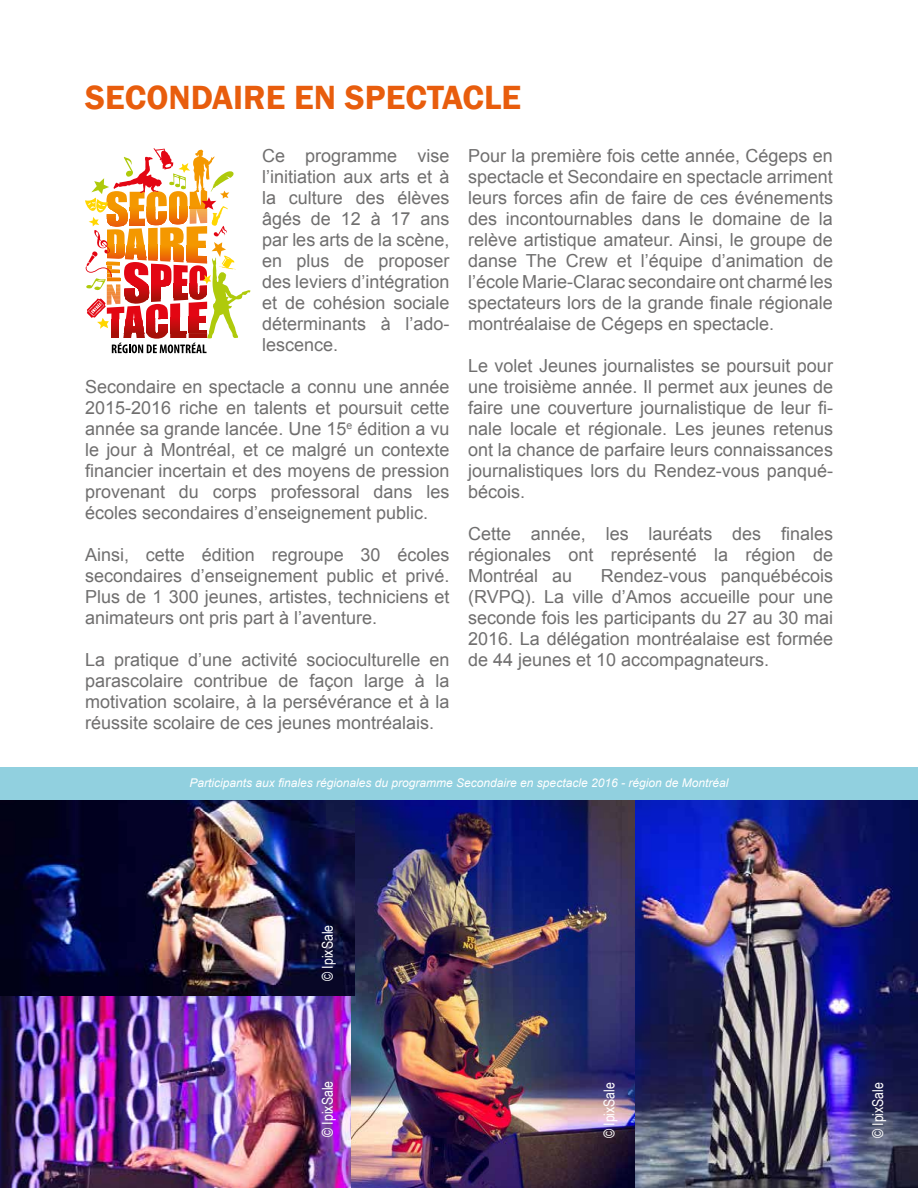
<style>
.page{position:relative;width:918px;height:1188px;background:#fff}
.page>*{position:absolute;margin:0;border:0;box-sizing:border-box;transform-origin:0 0}
.t1{font:600 34.5px "Franklin Gothic";color:#e85d0d}
.t2{font:18px/21px "Arial";color:#706f6f;text-align:justify}
.t3{font:15px "Arial Narrow";color:#fff}
.t4{font:italic 12px "Arial";color:#fff}
</style>
<div class="page">
<img style="left:0;top:800px;width:351px;height:388px">
<svg style="left:85px;top:148px;width:166px;height:205px"></svg>
<hr style="left:917px;top:0;width:1px;height:1188px;background:#91d0df">
<img style="left:351px;top:800px;width:567px;height:388px">
<div style="left:0;top:768px;width:918px;height:32px;background:#91d0df"></div>
<h1 class="t1" style="left:85px;top:76px;width:438px">SECONDAIRE EN SPECTACLE</h1>
<p class="t2" style="left:262px;top:146px;width:189px">Ce programme vise l’initiation aux arts et à la culture des élèves âgés de 12 à 17 ans par les arts de la scène, en plus de proposer des leviers d’intégration et de cohésion sociale déterminants à l’ado&shy;lescence.</p>
<p class="t2" style="left:85px;top:377px;width:366px">Secondaire en spectacle a connu une année 2015-2016 riche en talents et poursuit cette année sa grande lancée. Une 15<sup>e</sup> édition a vu le jour à Montréal, et ce malgré un contexte financier incertain et des moyens de pression provenant du corps professoral dans les écoles secondaires d’enseignement public.</p>
<p class="t2" style="left:85px;top:545px;width:366px">Ainsi, cette édition regroupe 30 écoles secondaires d’enseignement public et privé.<br>Plus de 1 300 jeunes, artistes, techniciens et animateurs ont pris part à l’aventure.</p>
<p class="t2" style="left:85px;top:650px;width:366px">La pratique d’une activité socioculturelle en parascolaire contribue de façon large à la motivation scolaire, à la persévérance et à la réussite scolaire de ces jeunes montréalais.</p>
<p class="t2" style="left:468px;top:146px;width:366px">Pour la première fois cette année, Cégeps en spectacle et Secondaire en spectacle arriment leurs forces afin de faire de ces événements des incontournables dans le domaine de la relève artistique amateur. Ainsi, le groupe de danse The Crew et l’équipe d’animation de l’école Marie-Clarac secondaire ont charmé les spectateurs lors de la grande finale régionale montréalaise de Cégeps en spectacle.</p>
<p class="t2" style="left:468px;top:356px;width:366px">Le volet Jeunes journalistes se poursuit pour une troisième année. Il permet aux jeunes de faire une couverture journalistique de leur fi&shy;nale locale et régionale. Les jeunes retenus ont la chance de parfaire leurs connaissances journalistiques lors du Rendez-vous panqué&shy;bécois.</p>
<p class="t2" style="left:468px;top:524px;width:366px">Cette année, les lauréats des finales régionales ont représenté la région de Montréal au</p>
<p class="t2" style="left:468px;top:566px;width:366px;text-indent:133px">Rendez-vous panquébécois (RVPQ). La ville d’Amos accueille pour une seconde fois les participants du 27 au 30 mai 2016. La délégation montréalaise est formée de 44 jeunes et 10 accompagnateurs.</p>
<p class="t4" style="left:190px;top:775px;width:540px">Participants aux finales régionales du programme Secondaire en spectacle 2016 - région de Montréal</p>
<p class="t3" style="left:316px;top:981px;width:58px;rotate:-90deg">© IpixSale</p>
<p class="t3" style="left:316px;top:1137px;width:58px;rotate:-90deg">© IpixSale</p>
<p class="t3" style="left:598px;top:1138px;width:58px;rotate:-90deg">© IpixSale</p>
<p class="t3" style="left:867px;top:1138px;width:58px;rotate:-90deg">© IpixSale</p>
</div>
